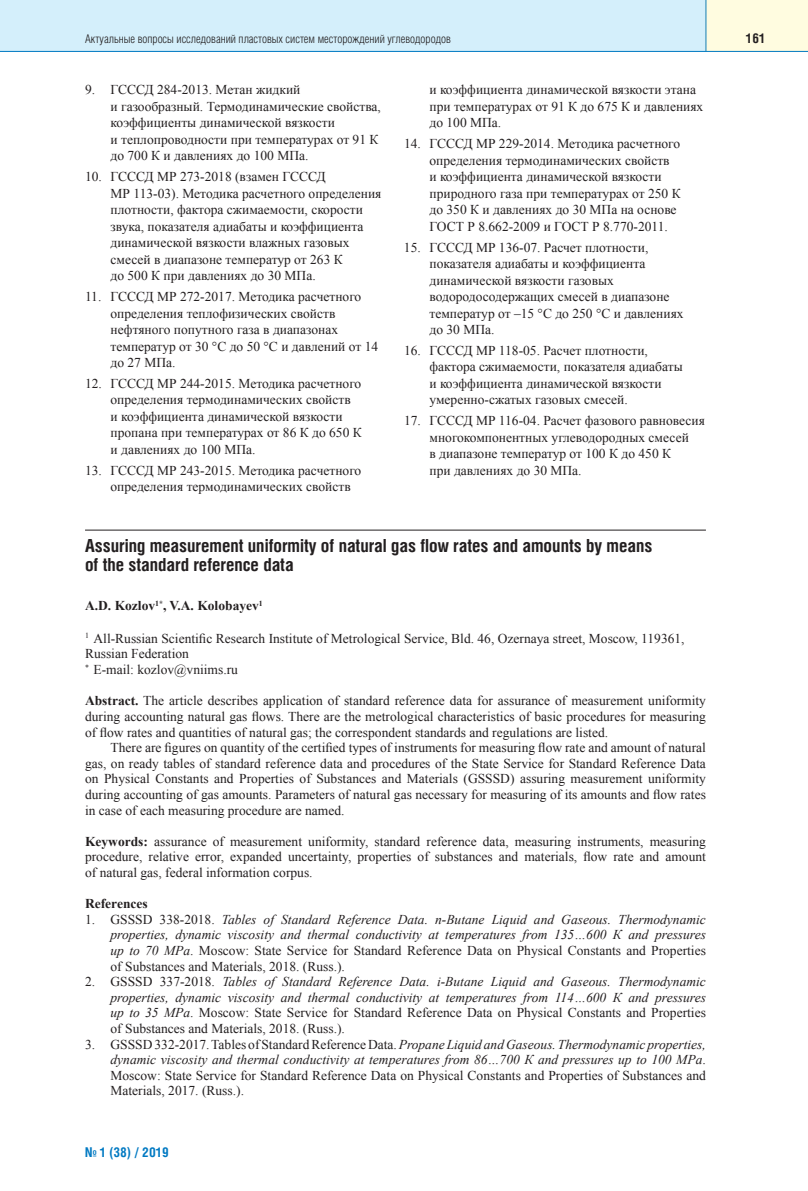
<style>
.page{position:relative;width:808px;height:1191px;background:#fff}
.page>*{position:absolute;margin:0;border:0;box-sizing:border-box;transform-origin:0 0}
.t1{font:700 18px/19.5px "Helios Cond";color:#231f20}
.t2{font:13.5px/16.5px "Times New Roman";color:#231f20}
.t3{font:italic 13.5px/15.6px "Times New Roman";color:#231f20;text-align:justify}
.t4{font:700 13.5px "Times New Roman";color:#231f20}
.t5{font:700 13.5px "Helios Cond";color:#0079c2}
.t6{font:700 13.5px "Helios Cond";color:#231f20}
.t7{font:300 12px "Helios Cond";color:#231f20}
.s1{font-weight:700}
.s2{font-style:normal}
.s3{font-style:italic}
</style>
<div class="page">
<div style="left:0;top:0;width:706px;height:51px;background:#d4effb"></div>
<div style="left:706px;top:0;width:102px;height:51px;background:#fffce0"></div>
<hr style="left:0;top:51px;width:808px;height:1px;background:#0079c2">
<hr style="left:705px;top:0;width:1px;height:51px;background:#0079c2">
<hr style="left:85px;top:530px;width:621px;height:1px;background:#231f20">
<p class="t7" style="left:85px;top:34px;width:367px">Актуальные вопросы исследований пластовых систем месторождений углеводородов</p>
<p class="t6" style="left:746px;top:33px;width:21px">161</p>
<p class="t2" style="left:111px;top:82px;width:272px;text-indent:-26px">9. ГСССД 284-2013. Метан жидкий<br>и газообразный. Термодинамические свойства, коэффициенты динамической вязкости<br>и теплопроводности при температурах от 91 К до 700 К и давлениях до 100 МПа.</p>
<p class="t2" style="left:111px;top:168px;width:272px;text-indent:-26px">10. ГСССД МР 273-2018 (взамен ГСССД<br>МР 113-03). Методика расчетного определения плотности, фактора сжимаемости, скорости звука, показателя адиабаты и коэффициента динамической вязкости влажных газовых смесей в диапазоне температур от 263 К<br>до 500 К при давлениях до 30 МПа.</p>
<p class="t2" style="left:111px;top:288px;width:269px;text-indent:-26px">11. ГСССД МР 272-2017. Методика расчетного определения теплофизических свойств нефтяного попутного газа в диапазонах температур от 30 °С до 50 °С и давлений от 14 до 27 МПа.</p>
<p class="t2" style="left:111px;top:375px;width:253px;text-indent:-26px">12. ГСССД МР 244-2015. Методика расчетного определения термодинамических свойств<br>и коэффициента динамической вязкости пропана при температурах от 86 К до 650 К и давлениях до 100 МПа.</p>
<p class="t2" style="left:111px;top:462px;width:252px;text-indent:-26px">13. ГСССД МР 243-2015. Методика расчетного определения термодинамических свойств</p>
<p class="t2" style="left:429px;top:82px;width:275px">и коэффициента динамической вязкости этана при температурах от 91 К до 675 К и давлениях до 100 МПа.</p>
<p class="t2" style="left:429px;top:135px;width:253px;text-indent:-26px">14. ГСССД МР 229-2014. Методика расчетного определения термодинамических свойств<br>и коэффициента динамической вязкости природного газа при температурах от 250 К до 350 К и давлениях до 30 МПа на основе ГОСТ Р 8.662-2009 и ГОСТ Р 8.770-2011.</p>
<p class="t2" style="left:429px;top:239px;width:256px;text-indent:-26px">15. ГСССД МР 136-07. Расчет плотности, показателя адиабаты и коэффициента динамической вязкости газовых водородосодержащих смесей в диапазоне температур от –15 °С до 250 °С и давлениях до 30 МПа.</p>
<p class="t2" style="left:429px;top:342px;width:255px;text-indent:-26px">16. ГСССД МР 118-05. Расчет плотности, фактора сжимаемости, показателя адиабаты и коэффициента динамической вязкости умеренно-сжатых газовых смесей.</p>
<p class="t2" style="left:429px;top:412px;width:277px;text-indent:-26px">17. ГСССД МР 116-04. Расчет фазового равновесия многокомпонентных углеводородных смесей<br>в диапазоне температур от 100 К до 450 К<br>при давлениях до 30 МПа.</p>
<h1 class="t1" style="left:85px;top:537px;width:569px">Assuring measurement uniformity of natural gas flow rates and amounts by means of the standard reference data</h1>
<p class="t4" style="left:85px;top:598px;width:179px">A.D. Kozlov<sup>1*</sup>, V.A. Kolobayev<sup>1</sup></p>
<p class="t2" style="left:85px;top:630px;width:601px;line-height:15.6px"><sup>1</sup> All-Russian Scientific Research Institute of Metrological Service, Bld. 46, Ozernaya street, Moscow, 119361,<br>Russian Federation<br><sup>*</sup> E-mail: kozlov@vniims.ru</p>
<p class="t2" style="left:85px;top:693px;width:622px;line-height:15.6px;text-align:justify"><span class="s1">Abstract.</span> The article describes application of standard reference data for assurance of measurement uniformity during accounting natural gas flows. There are the metrological characteristics of basic procedures for measuring of flow rates and quantities of natural gas; the correspondent standards and regulations are listed.</p>
<p class="t2" style="left:85px;top:739px;width:622px;line-height:15.6px;text-align:justify;text-indent:26px">There are figures on quantity of the certified types of instruments for measuring flow rate and amount of natural gas, on ready tables of standard reference data and procedures of the State Service for Standard Reference Data on Physical Constants and Properties of Substances and Materials (GSSSD) assuring measurement uniformity during accounting of gas amounts. Parameters of natural gas necessary for measuring of its amounts and flow rates in case of each measuring procedure are named.</p>
<p class="t2" style="left:85px;top:833px;width:622px;line-height:15.6px;text-align:justify"><span class="s1">Keywords:</span> assurance of measurement uniformity, standard reference data, measuring instruments, measuring procedure, relative error, expanded uncertainty, properties of substances and materials, flow rate and amount of natural gas, federal information corpus.</p>
<p class="t4" style="left:85px;top:896px;width:64px">References</p>
<p class="t3" style="left:111px;top:911px;width:597px;text-indent:-26px"><span class="s2">1. GSSSD 338-2018.</span> Tables of Standard Reference Data. n-Butane Liquid and Gaseous. Thermodynamic properties, dynamic viscosity and thermal conductivity at temperatures from 135…600 К and pressures up to 70 MPa<span class="s2">. Moscow: State Service for Standard Reference Data on Physical Constants and Properties of Substances and Materials, 2018. (Russ.).</span></p>
<p class="t3" style="left:111px;top:974px;width:597px;text-indent:-26px"><span class="s2">2. GSSSD 337-2018.</span> Tables of Standard Reference Data. i-Butane Liquid and Gaseous. Thermodynamic properties, dynamic viscosity and thermal conductivity at temperatures from 114…600 К and pressures up to 35 MPa<span class="s2">. Moscow: State Service for Standard Reference Data on Physical Constants and Properties of Substances and Materials, 2018. (Russ.).</span></p>
<p class="t2" style="left:111px;top:1036px;width:597px;line-height:15.6px;text-align:justify;text-indent:-26px">3. GSSSD 332-2017. Tables of Standard Reference Data. <span class="s3">Propane Liquid and Gaseous. Thermodynamic properties, dynamic viscosity and thermal conductivity at temperatures from 86…700 К and pressures up to 100 MPa</span>.<br>Moscow: State Service for Standard Reference Data on Physical Constants and Properties of Substances and Materials, 2017. (Russ.).</p>
<p class="t5" style="left:85px;top:1147px;width:85px">№ 1 (38) / 2019</p>
</div>
